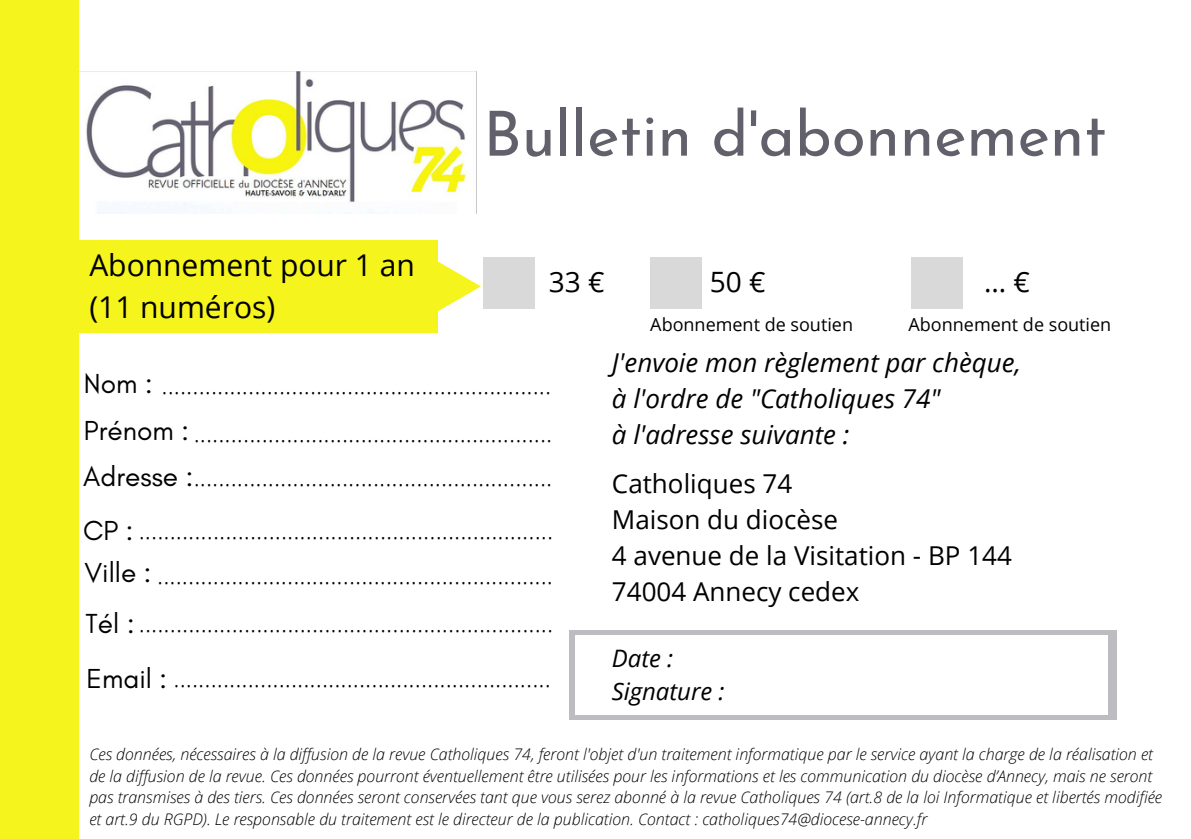
<style>
.page{position:relative;width:1191px;height:839px;background:#fff}
.page>*{position:absolute;margin:0;border:0;box-sizing:border-box;transform-origin:0 0}
.t1{font:62px "Josefin Sans";color:#62606a}
.t2{font:30px "Open Sans";color:#000}
.t3{font:28px "Open Sans";color:#000}
.t4{font:300 26px "Open Sans";color:#000}
.t5{font:italic 26px "Open Sans";color:#000}
.t6{font:26px "Open Sans";color:#000}
.t7{font:italic 24px "Open Sans";color:#000}
.t8{font:18px "Open Sans";color:#000}
.t9{font:italic 300 16px/21.4px "Open Sans";color:#000}
.s1{font-family:"Glacial Indifference";font-weight:400;font-size:28px}
</style>
<div class="page">
<img style="left:78px;top:71px;width:398px;height:143px">
<div style="left:0;top:0;width:78px;height:838px;background:#f5f41d"></div>
<div style="left:50px;top:240px;width:388px;height:92px;background:#f5f41d"></div>
<div style="left:483px;top:257px;width:51px;height:51px;background:#d9d9d9"></div>
<div style="left:650px;top:257px;width:51px;height:51px;background:#d9d9d9"></div>
<div style="left:912px;top:257px;width:51px;height:51px;background:#d9d9d9"></div>
<svg style="left:438px;top:261px;width:43px;height:51px"></svg>
<svg style="left:569px;top:630px;width:547px;height:90px;background:#c1c1c4"></svg>
<div style="left:575px;top:635px;width:533px;height:79px;background:#fff"></div>
<p class="t2" style="left:89px;top:244px;width:327px">Abonnement pour 1 an</p>
<p class="t2" style="left:89px;top:286px;width:188px">(11 numéros)</p>
<p class="t1" style="left:483px;top:109px;width:625px">Bulletin d'abonnement</p>
<p class="t3" style="left:549px;top:262px;width:57px">33 €</p>
<p class="t3" style="left:710px;top:262px;width:57px">50 €</p>
<p class="t3" style="left:984px;top:262px;width:48px">... €</p>
<p class="t8" style="left:650px;top:312px;width:204px">Abonnement de soutien</p>
<p class="t8" style="left:909px;top:312px;width:204px">Abonnement de soutien</p>
<p class="t4" style="left:84px;top:366px;width:469px"><span class="s1">Nom :</span> ...............................................................</p>
<p class="t4" style="left:84px;top:414px;width:470px"><span class="s1">Prénom :</span> ..........................................................</p>
<p class="t4" style="left:83px;top:458px;width:471px"><span class="s1">Adresse :</span>..........................................................</p>
<p class="t4" style="left:83px;top:511px;width:472px"><span class="s1">CP :</span> ...................................................................</p>
<p class="t4" style="left:84px;top:556px;width:470px"><span class="s1">Ville :</span> ................................................................</p>
<p class="t4" style="left:86px;top:603px;width:469px"><span class="s1">Tél :</span> ...................................................................</p>
<p class="t4" style="left:87px;top:658px;width:466px"><span class="s1">Email :</span> .............................................................</p>
<p class="t5" style="left:612px;top:344px;width:411px">J'envoie mon règlement par chèque,</p>
<p class="t5" style="left:612px;top:380px;width:330px">à l'ordre de "Catholiques 74"</p>
<p class="t5" style="left:612px;top:416px;width:239px">à l'adresse suivante :</p>
<p class="t6" style="left:612px;top:465px;width:182px">Catholiques 74</p>
<p class="t6" style="left:612px;top:501px;width:228px">Maison du diocèse</p>
<p class="t6" style="left:612px;top:537px;width:401px">4 avenue de la Visitation - BP 144</p>
<p class="t6" style="left:612px;top:572px;width:249px">74004 Annecy cedex</p>
<p class="t7" style="left:612px;top:641px;width:63px">Date :</p>
<p class="t7" style="left:612px;top:674px;width:114px">Signature :</p>
<p class="t9" style="left:89px;top:743px;width:1074px">Ces données, nécessaires à la diffusion de la revue Catholiques 74, feront l'objet d'un traitement informatique par le service ayant la charge de la réalisation et de la diffusion de la revue. Ces données pourront éventuellement être utilisées pour les informations et les communication du diocèse d’Annecy, mais ne seront pas transmises à des tiers. Ces données seront conservées tant que vous serez abonné à la revue Catholiques 74 (art.8 de la loi Informatique et libertés modifiée et art.9 du RGPD). Le responsable du traitement est le directeur de la publication. Contact : catholiques74@diocese-annecy.fr</p>
</div>
